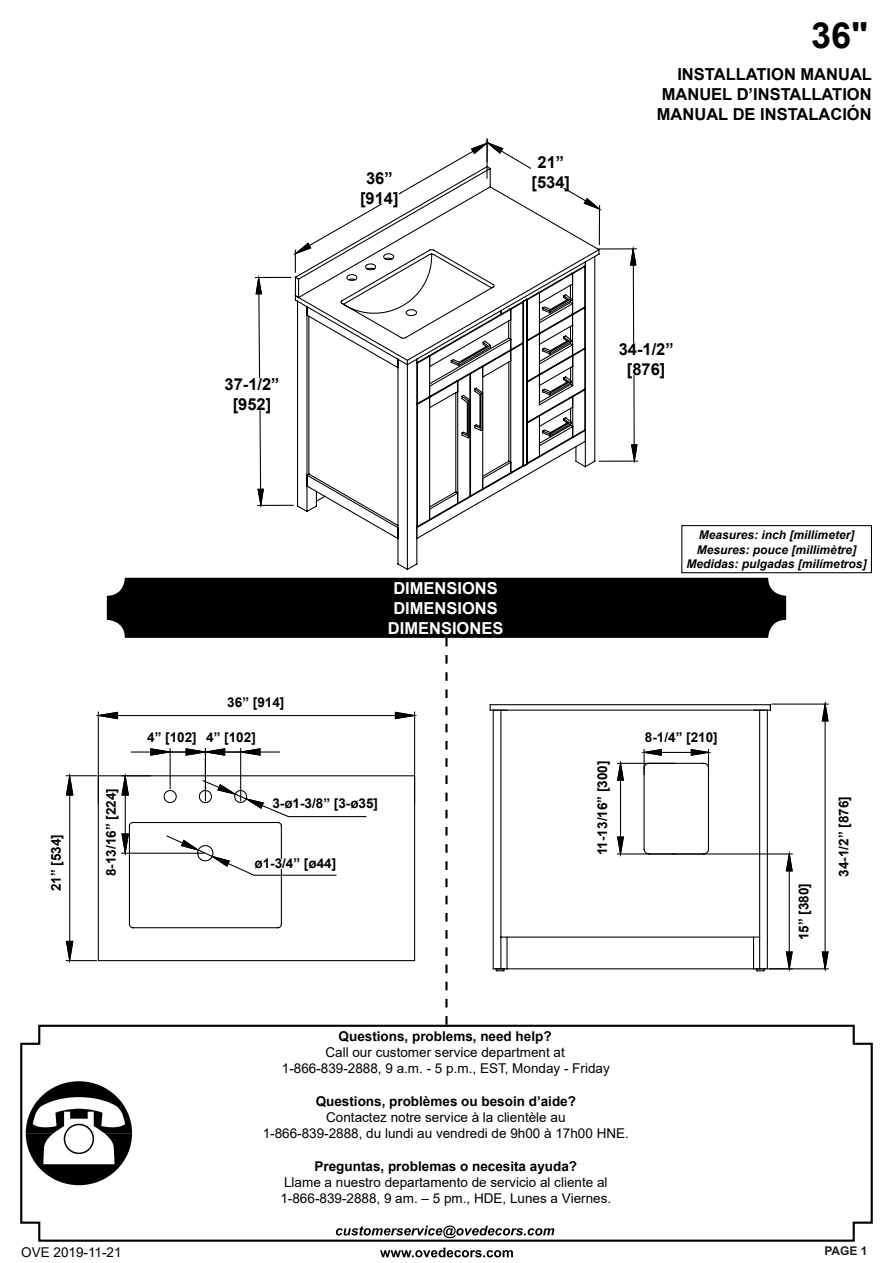
<style>
.page{position:relative;width:893px;height:1263px;background:#fff}
.page>*{position:absolute;margin:0;border:0;box-sizing:border-box;transform-origin:0 0}
.t1{font:700 36px "Arial";color:#000}
.t2{font:700 16.5px "Arial";color:#000}
.t3{font:700 16.5px "Arial";color:#fff}
.t4{font:13.5px "Arial";color:#000}
.t5{font:700 13.5px "Arial";color:#000}
.t6{font:italic 700 12px "Arial";color:#000}
.t7{font:700 12px "Arial";color:#231f20}
</style>
<div class="page">
<hr style="left:170px;top:748px;width:1px;height:40px;background:#000">
<hr style="left:240px;top:748px;width:1px;height:53px;background:#000">
<hr style="left:205px;top:748px;width:1px;height:40px;background:#000">
<svg style="left:131px;top:748px;width:148px;height:8px"></svg>
<hr style="left:66px;top:775px;width:30px;height:1px;background:#000">
<hr style="left:66px;top:960px;width:30px;height:1px;background:#000">
<hr style="left:69px;top:795px;width:1px;height:146px;background:#000">
<svg style="left:65px;top:773px;width:9px;height:23px"></svg>
<svg style="left:65px;top:940px;width:9px;height:24px"></svg>
<hr style="left:98px;top:712px;width:1px;height:91px;background:#000">
<hr style="left:414px;top:712px;width:1px;height:91px;background:#000">
<hr style="left:118px;top:715px;width:277px;height:1px;background:#000">
<svg style="left:95px;top:711px;width:24px;height:9px"></svg>
<svg style="left:394px;top:711px;width:23px;height:9px"></svg>
<svg style="left:97px;top:775px;width:319px;height:187px"></svg>
<hr style="left:258px;top:505px;width:35px;height:1px;background:#000">
<hr style="left:255px;top:277px;width:36px;height:1px;background:#000">
<svg style="left:255px;top:275px;width:9px;height:233px"></svg>
<hr style="left:598px;top:248px;width:38px;height:1px;background:#000">
<hr style="left:599px;top:461px;width:38px;height:1px;background:#000">
<hr style="left:633px;top:265px;width:1px;height:100px;background:#000">
<hr style="left:633px;top:365px;width:2px;height:80px;background:#000">
<svg style="left:629px;top:246px;width:8px;height:20px"></svg>
<svg style="left:630px;top:444px;width:8px;height:20px"></svg>
<hr style="left:486px;top:139px;width:2px;height:23px;background:#000">
<svg style="left:296px;top:505px;width:180px;height:65px"></svg>
<svg style="left:290px;top:140px;width:315px;height:365px"></svg>
<div style="left:681px;top:525px;width:191px;height:48px;border:1px solid #000"></div>
<div style="left:107px;top:578px;width:679px;height:60px;background:#000;border-radius:18px"></div>
<svg style="left:445px;top:638px;width:3px;height:386px"></svg>
<div style="left:360px;top:172px;width:39px;height:32px;background:#fff"></div>
<div style="left:619px;top:343px;width:55px;height:32px;background:#fff"></div>
<div style="left:531px;top:156px;width:39px;height:32px;background:#fff"></div>
<div style="left:272px;top:798px;width:106px;height:10px;background:#fff"></div>
<div style="left:254px;top:858px;width:82px;height:10px;background:#fff"></div>
<div style="left:225px;top:378px;width:55px;height:32px;background:#fff"></div>
<div style="left:106px;top:788px;width:10px;height:88px;background:#fff"></div>
<svg style="left:20px;top:1024px;width:853px;height:218px"></svg>
<svg style="left:26px;top:1081px;width:106px;height:104px"></svg>
<svg style="left:64px;top:1124px;width:30px;height:30px"></svg>
<div style="left:65px;top:1125px;width:28px;height:27px;background:#fff;border-radius:50%"></div>
<svg style="left:380px;top:1247px;width:133px;height:10px"></svg>
<hr style="left:772px;top:703px;width:56px;height:2px;background:#000">
<hr style="left:769px;top:968px;width:59px;height:1px;background:#000">
<hr style="left:825px;top:721px;width:1px;height:231px;background:#000">
<svg style="left:821px;top:701px;width:8px;height:21px"></svg>
<svg style="left:821px;top:951px;width:8px;height:21px"></svg>
<svg style="left:489px;top:704px;width:149px;height:268px"></svg>
<hr style="left:617px;top:763px;width:58px;height:1px;background:#000">
<hr style="left:617px;top:853px;width:58px;height:1px;background:#000">
<hr style="left:620px;top:780px;width:1px;height:57px;background:#000">
<svg style="left:616px;top:757px;width:9px;height:24px"></svg>
<svg style="left:638px;top:703px;width:155px;height:269px"></svg>
<svg style="left:616px;top:836px;width:9px;height:24px"></svg>
<p class="t2" style="left:366px;top:167px;width:28px">36”</p>
<p class="t2" style="left:360px;top:186px;width:40px">[914]</p>
<p class="t2" style="left:537px;top:151px;width:28px">21”</p>
<p class="t2" style="left:531px;top:170px;width:40px">[534]</p>
<p class="t1" style="left:811px;top:10px;width:59px">36"</p>
<p class="t2" style="left:677px;top:63px;width:196px">INSTALLATION MANUAL</p>
<p class="t2" style="left:662px;top:82px;width:211px">MANUEL D’INSTALLATION</p>
<p class="t2" style="left:657px;top:102px;width:216px">MANUAL DE INSTALACIÓN</p>
<p class="t2" style="left:225px;top:372px;width:57px">37-1/2”</p>
<p class="t2" style="left:233px;top:392px;width:40px">[952]</p>
<p class="t2" style="left:619px;top:338px;width:57px">34-1/2”</p>
<p class="t2" style="left:627px;top:357px;width:40px">[876]</p>
<p class="t5" style="left:47px;top:891px;width:59px;rotate:-90deg">21” [534]</p>
<p class="t5" style="left:102px;top:876px;width:89px;rotate:-90deg">8-13/16” [224]</p>
<p class="t3" style="left:393px;top:577px;width:106px">DIMENSIONS</p>
<p class="t3" style="left:393px;top:596px;width:106px">DIMENSIONS</p>
<p class="t3" style="left:388px;top:616px;width:117px">DIMENSIONES</p>
<p class="t5" style="left:227px;top:693px;width:59px">36” [914]</p>
<p class="t5" style="left:147px;top:728px;width:51px">4” [102]</p>
<p class="t5" style="left:206px;top:728px;width:51px">4” [102]</p>
<p class="t5" style="left:272px;top:794px;width:107px">3-ø1-3/8” [3-ø35]</p>
<p class="t5" style="left:254px;top:854px;width:83px">ø1-3/4” [ø44]</p>
<p class="t6" style="left:699px;top:527px;width:157px">Measures: inch [millimeter]</p>
<p class="t6" style="left:697px;top:541px;width:161px">Mesures: pouce [millimètre]</p>
<p class="t6" style="left:687px;top:556px;width:182px">Medidas: pulgadas [milímetros]</p>
<p class="t5" style="left:593px;top:855px;width:96px;rotate:-90deg">11-13/16” [300]</p>
<p class="t5" style="left:645px;top:727px;width:74px">8-1/4” [210]</p>
<p class="t5" style="left:794px;top:940px;width:59px;rotate:-90deg">15” [380]</p>
<p class="t5" style="left:834px;top:877px;width:82px;rotate:-90deg">34-1/2” [876]</p>
<p class="t4" style="left:21px;top:1243px;width:102px">OVE 2019-11-21</p>
<p class="t5" style="left:339px;top:1027px;width:215px">Questions, problems, need help?</p>
<p class="t4" style="left:325px;top:1043px;width:241px">Call our customer service department at</p>
<p class="t4" style="left:282px;top:1059px;width:329px">1-866-839-2888, 9 a.m. - 5 p.m., EST, Monday - Friday</p>
<p class="t5" style="left:316px;top:1091px;width:262px">Questions, problèmes ou besoin d’aide?</p>
<p class="t4" style="left:326px;top:1108px;width:241px">Contactez notre service à la clientèle au</p>
<p class="t4" style="left:263px;top:1124px;width:368px">1-866-839-2888, du lundi au vendredi de 9h00 à 17h00 HNE.</p>
<p class="t5" style="left:315px;top:1156px;width:264px">Preguntas, problemas o necesita ayuda?</p>
<p class="t4" style="left:284px;top:1173px;width:325px">Llame a nuestro departamento de servicio al cliente al</p>
<p class="t4" style="left:280px;top:1189px;width:332px">1-866-839-2888, 9 am. – 5 pm., HDE, Lunes a Viernes.</p>
<p class="t7" style="left:824px;top:1242px;width:45px">PAGE 1</p>
</div>
